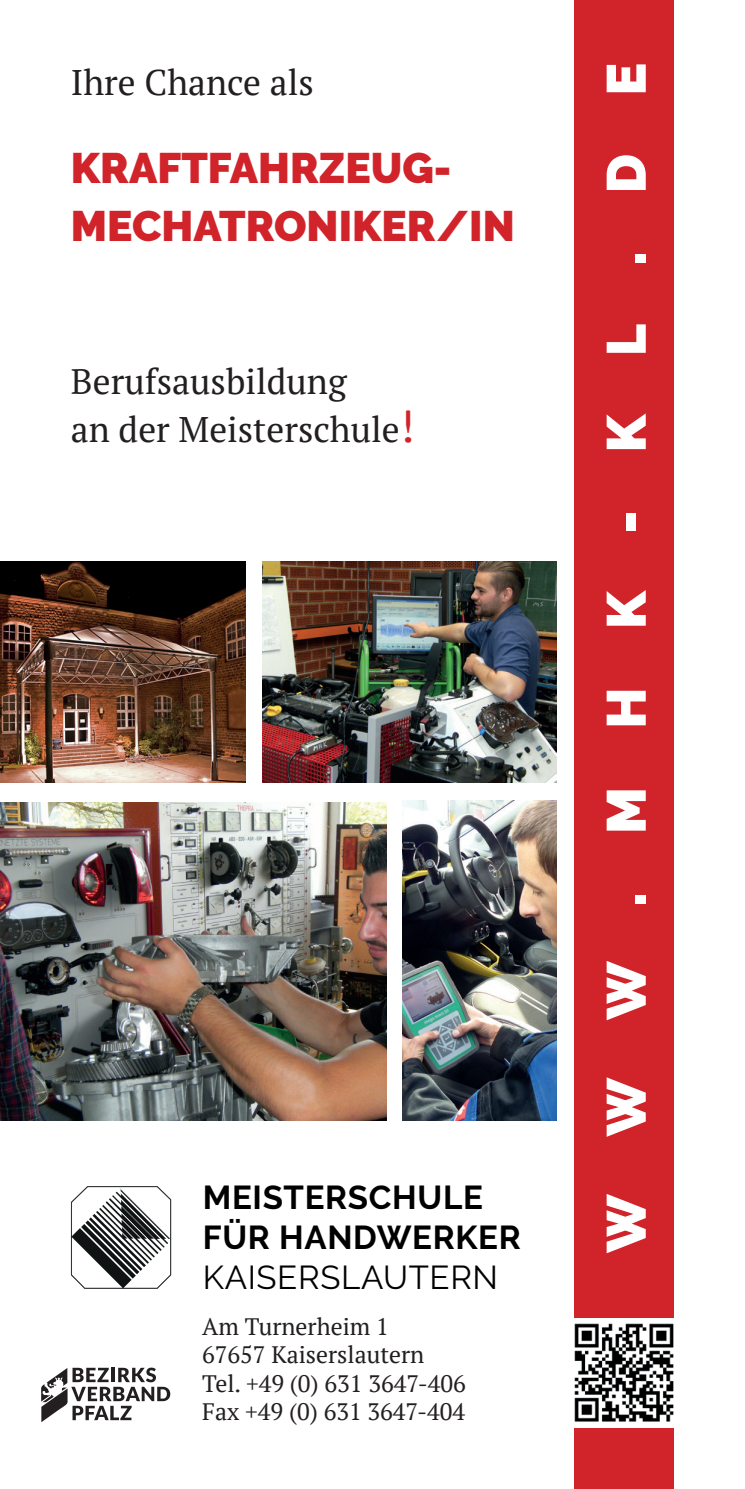
<style>
.page{position:relative;width:745px;height:1489px;background:#fff}
.page>*{position:absolute;margin:0;border:0;box-sizing:border-box;transform-origin:0 0}
.t1{font:900 55px "Raleway";color:#fff}
.t2{font:900 42.5px/58px "Raleway";color:#d1232a}
.t3{font:35.5px/47.5px "PT Serif";color:#231f20}
.t4{font:700 33px/39.8px "Raleway";letter-spacing:.02em;color:#000001}
.t5{font:33px "Raleway";letter-spacing:.02em;color:#000001}
.t6{font:23.75px/28.5px "PT Serif";color:#231f20}
.s1{font-size:45px;color:#d1232a}
</style>
<div class="page">
<div style="left:574px;top:0;width:99px;height:1488px;background:#d1232a"></div>
<svg style="left:71px;top:1186px;width:100px;height:102px"></svg>
<svg style="left:41px;top:1367px;width:129px;height:54px"></svg>
<img style="left:0;top:802px;width:386px;height:318px">
<img style="left:262px;top:561px;width:294px;height:222px">
<img style="left:402px;top:800px;width:154px;height:320px">
<img style="left:574px;top:1317px;width:100px;height:110px">
<img style="left:0;top:561px;width:245px;height:222px">
<h3 class="t3" style="left:71px;top:59px;width:244px">Ihre Chance als</h3>
<h2 class="t2" style="left:71px;top:140px;width:445px">KRAFTFAHRZEUG-<br>MECHATRONIKER/IN</h2>
<h3 class="t3" style="left:71px;top:357px;width:345px">Berufsausbildung<br>an der Meisterschule<span class="s1">!</span></h3>
<h3 class="t4" style="left:202px;top:1177px;width:319px">MEISTERSCHULE<br>FÜR HANDWERKER</h3>
<h3 class="t5" style="left:202px;top:1257px;width:297px">KAISERSLAUTERN</h3>
<p class="t6" style="left:202px;top:1311px;width:265px">Am Turnerheim 1<br>67657 Kaiserslautern<br>Tel. +49 (0) 631 3647-406<br>Fax +49 (0) 631 3647-404</p>
<h1 class="t1" style="left:594px;top:1252px;width:1191px;rotate:-90deg">WWW.MHK-KL.DE</h1>
</div>
